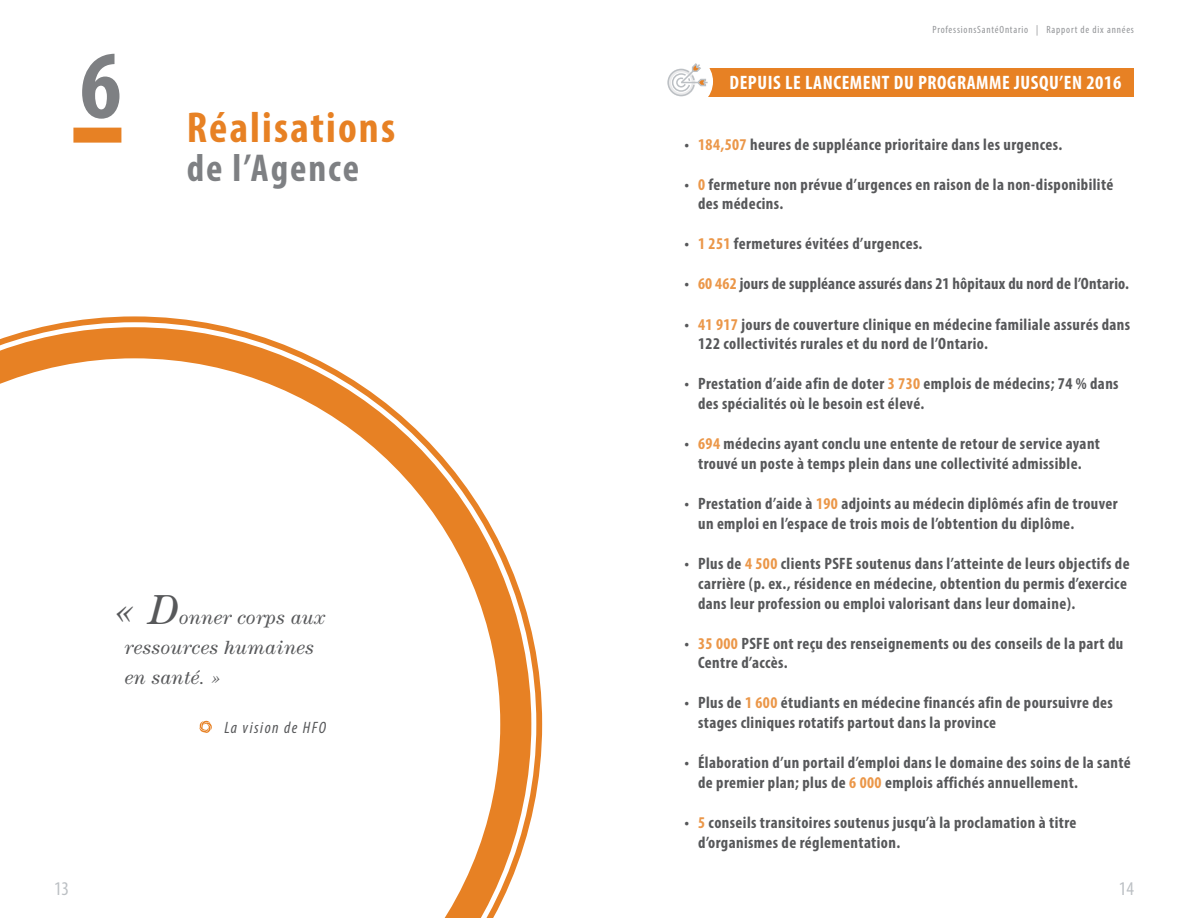
<style>
.page{position:relative;width:1188px;height:918px;background:#fff}
.page>*{position:absolute;margin:0;border:0;box-sizing:border-box;transform-origin:0 0}
.t1{font:700 condensed 97.5px "Myriad Pro";color:#7e8083}
.t2{font:700 condensed 43.5px "Myriad Pro";letter-spacing:.05em;color:#e78124}
.t3{font:700 condensed 39px "Myriad Pro";letter-spacing:.05em;color:#7e8083}
.t4{font:italic 19.5px/30px "Century";letter-spacing:.015em;color:#57585a}
.t5{font:700 condensed 19.5px "Myriad Pro";letter-spacing:.03em;color:#fff}
.t6{font:condensed 19.5px "Myriad Pro";color:#bcc0c4}
.t7{font:700 condensed 16.5px/19.8px "Myriad Pro";letter-spacing:.025em;color:#57585a}
.t8{font:italic condensed 16.5px "Myriad Pro";letter-spacing:.09em;color:#57585a}
.t9{font:condensed 10.5px "Myriad Pro";letter-spacing:.075em;color:#939598}
.s1{font-size:42px}
.s2{color:#eb9749}
</style>
<div class="page">
<div style="left:667px;top:68px;width:467px;height:29px;background:#e78124"></div>
<div style="left:656px;top:54px;width:57px;height:55px;background:#fff;border-radius:50%"></div>
<svg style="left:42px;top:316px;width:500px;height:503px"></svg>
<svg style="left:0;top:327px;width:531px;height:578px"></svg>
<svg style="left:0;top:358px;width:500px;height:560px"></svg>
<div style="left:73px;top:128px;width:48px;height:15px;background:#e78124"></div>
<svg style="left:199px;top:720px;width:13px;height:14px"></svg>
<svg style="left:667px;top:63px;width:42px;height:34px"></svg>
<p class="t1" style="left:80px;top:24px;width:43px">6</p>
<p class="t2" style="left:187px;top:100px;width:210px">Réalisations</p>
<p class="t3" style="left:187px;top:143px;width:174px">de l’Agence</p>
<p class="t4" style="left:125px;top:603px;width:202px;text-indent:-10px"><span class="s1">« D</span>onner corps aux ressources humaines en santé. »</p>
<p class="t8" style="left:224px;top:718px;width:103px">La vision de HFO</p>
<p class="t6" style="left:54px;top:876px;width:17px">13</p>
<p class="t9" style="left:933px;top:23px;width:203px">ProfessionsSantéOntario | Rapport de dix années</p>
<p class="t5" style="left:730px;top:70px;width:393px">DEPUIS LE LANCEMENT DU PROGRAMME JUSQU’EN 2016</p>
<p class="t7" style="left:685px;top:134px;width:379px">• <span class="s2">184,507</span> heures de suppléance prioritaire dans les urgences.</p>
<p class="t7" style="left:698px;top:174px;width:417px;text-indent:-14px">• <span class="s2">0</span> fermeture non prévue d’urgences en raison de la non-disponibilité des médecins.</p>
<p class="t7" style="left:685px;top:234px;width:239px">• <span class="s2">1 251</span> fermetures évitées d’urgences.</p>
<p class="t7" style="left:685px;top:274px;width:446px">• <span class="s2">60 462</span> jours de suppléance assurés dans 21 hôpitaux du nord de l’Ontario.</p>
<p class="t7" style="left:698px;top:314px;width:434px;text-indent:-14px">• <span class="s2">41 917</span> jours de couverture clinique en médecine familiale assurés dans<br>122 collectivités rurales et du nord de l’Ontario.</p>
<p class="t7" style="left:698px;top:374px;width:422px;text-indent:-14px">• Prestation d’aide afin de doter <span class="s2">3 730</span> emplois de médecins; 74 % dans des spécialités où le besoin est élevé.</p>
<p class="t7" style="left:685px;top:433px;width:417px;text-align:center">• <span class="s2">694</span> médecins ayant conclu une entente de retour de service ayant trouvé un poste à temps plein dans une collectivité admissible.</p>
<p class="t7" style="left:698px;top:493px;width:421px;text-indent:-13px">• Prestation d’aide à <span class="s2">190</span> adjoints au médecin diplômés afin de trouver un emploi en l’espace de trois mois de l’obtention du diplôme.</p>
<p class="t7" style="left:698px;top:553px;width:433px;text-indent:-14px">• Plus de <span class="s2">4 500</span> clients PSFE soutenus dans l’atteinte de leurs objectifs de carrière (p. ex., résidence en médecine, obtention du permis d’exercice dans leur profession ou emploi valorisant dans leur domaine).</p>
<p class="t7" style="left:698px;top:633px;width:427px;text-indent:-14px">• <span class="s2">35 000</span> PSFE ont reçu des renseignements ou des conseils de la part du<br>Centre d’accès.</p>
<p class="t7" style="left:698px;top:693px;width:416px;text-indent:-14px">• Plus de <span class="s2">1 600</span> étudiants en médecine financés afin de poursuivre des stages cliniques rotatifs partout dans la province</p>
<p class="t7" style="left:698px;top:753px;width:434px;text-indent:-14px">• Élaboration d’un portail d’emploi dans le domaine des soins de la santé de premier plan; plus de <span class="s2">6 000</span> emplois affichés annuellement.</p>
<p class="t7" style="left:698px;top:812px;width:380px;text-indent:-14px">• <span class="s2">5</span> conseils transitoires soutenus jusqu’à la proclamation à titre d’organismes de réglementation.</p>
<p class="t6" style="left:1119px;top:876px;width:17px">14</p>
</div>
